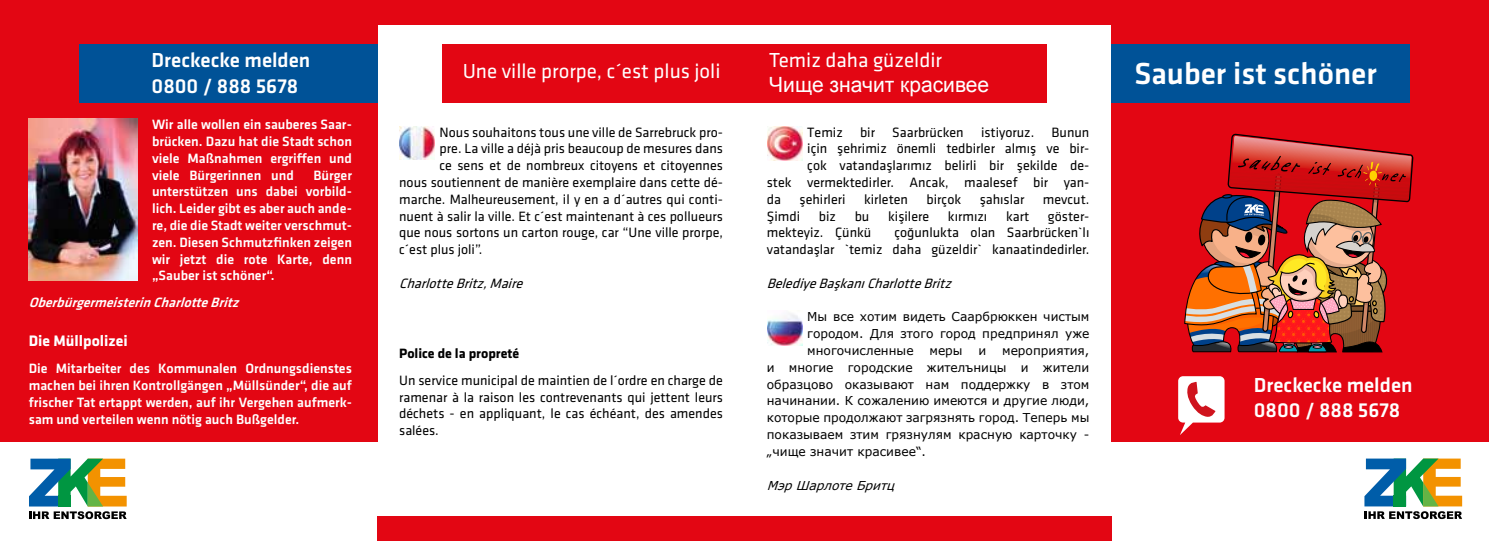
<style>
.page{position:relative;width:1489px;height:541px;background:#fff}
.page>*{position:absolute;margin:0;border:0;box-sizing:border-box;transform-origin:0 0}
.t1{font:500 31.5px "Klavika Basic";color:#fff}
.t2{font:500 21px/25.2px "Klavika Basic";color:#fff}
.t3{font:21px "Klavika Basic";color:#fff}
.t4{font:21px "Arial";color:#fff}
.t5{font:700 15.75px "Klavika Basic";color:#fff}
.t6{font:14px/16.8px "Klavika Basic";color:#000;text-align:justify}
.t7{font:500 14px/16.8px "Klavika Basic";color:#fff;text-align:justify}
.t8{font:italic 14px "Klavika Basic";color:#000}
.t9{font:italic 500 14px "Klavika Basic";color:#fff}
.t10{font:700 14px "Klavika Basic";color:#000}
.t11{font:12.25px/16.8px "Verdana";color:#000;text-align:justify}
.t12{font:italic 12.25px "Verdana";color:#000}
</style>
<div class="page">
<div style="left:1111px;top:0;width:377px;height:441px;background:#e30613"></div>
<svg style="left:1364px;top:458px;width:97px;height:61px"></svg>
<div style="left:1111px;top:45px;width:298px;height:58px;background:#005297"></div>
<img style="left:1184px;top:134px;width:229px;height:219px">
<svg style="left:1178px;top:376px;width:46px;height:59px"></svg>
<div style="left:0;top:0;width:377px;height:441px;background:#e30613"></div>
<svg style="left:29px;top:458px;width:98px;height:61px"></svg>
<div style="left:79px;top:45px;width:298px;height:58px;background:#005297"></div>
<img style="left:29px;top:119px;width:109px;height:161px">
<div style="left:442px;top:45px;width:302px;height:58px;background:#e30613"></div>
<div style="left:744px;top:45px;width:302px;height:58px;background:#e30613"></div>
<div style="left:377px;top:516px;width:734px;height:25px;background:#e30613"></div>
<img style="left:767px;top:126px;width:35px;height:34px">
<img style="left:767px;top:314px;width:35px;height:31px">
<img style="left:400px;top:126px;width:34px;height:34px">
<div style="left:377px;top:0;width:734px;height:25px;background:#e30613"></div>
<h2 class="t2" style="left:151px;top:47px;width:160px">Dreckecke melden<br>0800 / 888 5678</h2>
<p class="t7" style="left:152px;top:116px;width:201px">Wir alle wollen ein sauberes Saar&shy;brücken. Dazu hat die Stadt schon viele Maßnahmen ergriffen und viele Bürgerinnen und</p>
<p class="t7" style="left:152px;top:166px;width:201px;text-indent:161px">Bürger unterstützen uns dabei vorbild&shy;lich. Leider gibt es aber auch ande&shy;re, die die Stadt weiter verschmut&shy;zen. Diesen Schmutzfinken zeigen wir jetzt die rote Karte, denn „Sauber ist schöner“.</p>
<p class="t9" style="left:29px;top:293px;width:216px">OberbürgermeisterinCharlotteBritz</p>
<p class="t5" style="left:29px;top:330px;width:100px">Die Müllpolizei</p>
<p class="t7" style="left:29px;top:360px;width:325px">Die Mitarbeiter des Kommunalen Ordnungsdienstes machen bei ihren Kontrollgängen „Müllsünder“, die auf frischer Tat ertappt werden, auf ihr Vergehen aufmerk&shy;sam und verteilen wenn nötig auch Bußgelder.</p>
<h2 class="t3" style="left:462px;top:57px;width:259px">Une ville prorpe, c´est plus joli</h2>
<p class="t6" style="left:439px;top:123px;width:285px">Nous souhaitons tous une ville de Sarrebruck pro-</p>
<p class="t6" style="left:439px;top:140px;width:285px">pre. La ville a déjà pris beaucoup de mesures dans</p>
<p class="t6" style="left:439px;top:157px;width:285px">ce sens et de nombreux citoyens et citoyennes</p>
<p class="t6" style="left:399px;top:173px;width:325px">nous soutiennent de manière exemplaire dans cette dé-</p>
<p class="t6" style="left:399px;top:190px;width:325px">marche. Malheureusement, il y en a d´autres qui conti-</p>
<p class="t6" style="left:399px;top:207px;width:325px">nuent à salir la ville. Et c´est maintenant à ces pollueurs</p>
<p class="t6" style="left:399px;top:224px;width:325px">que nous sortons un carton rouge, car “Une ville prorpe,</p>
<p class="t6" style="left:399px;top:241px;width:85px">c´est plus joli”.</p>
<p class="t8" style="left:399px;top:274px;width:130px">CharlotteBritz,Maire</p>
<p class="t10" style="left:399px;top:343px;width:122px">Police de la propreté</p>
<p class="t6" style="left:399px;top:371px;width:325px">Un service municipal de maintien de l´ordre en charge de ramenar à la raison les contrevenants qui jettent leurs déchets - en appliquant, le cas échéant, des amendes salées.</p>
<h2 class="t3" style="left:769px;top:46px;width:174px">Temiz daha güzeldir</h2>
<h2 class="t4" style="left:769px;top:71px;width:221px">Чище значит красивее</h2>
<p class="t6" style="left:807px;top:123px;width:284px">Temiz bir Saarbrücken istiyoruz. Bunun</p>
<p class="t6" style="left:807px;top:140px;width:284px">için şehrimiz önemli tedbirler almış ve bir-</p>
<p class="t6" style="left:807px;top:157px;width:284px">çok vatandaşlarımız belirli bir şekilde de-</p>
<p class="t6" style="left:766px;top:173px;width:324px">stek vermektedirler. Ancak, maalesef bir yan-</p>
<p class="t6" style="left:766px;top:190px;width:16px">da</p>
<p class="t6" style="left:799px;top:190px;width:47px">şehirleri</p>
<p class="t6" style="left:864px;top:190px;width:46px">kirleten</p>
<p class="t6" style="left:926px;top:190px;width:36px">birçok</p>
<p class="t6" style="left:979px;top:190px;width:46px">şahıslar</p>
<p class="t6" style="left:1042px;top:190px;width:48px">mevcut.</p>
<p class="t6" style="left:766px;top:207px;width:35px">Şimdi</p>
<p class="t6" style="left:818px;top:207px;width:19px">biz</p>
<p class="t6" style="left:854px;top:207px;width:16px">bu</p>
<p class="t6" style="left:888px;top:207px;width:42px">kişilere</p>
<p class="t6" style="left:947px;top:207px;width:41px">kırmızı</p>
<p class="t6" style="left:1005px;top:207px;width:25px">kart</p>
<p class="t6" style="left:1047px;top:207px;width:43px">göster-</p>
<p class="t6" style="left:766px;top:224px;width:106px">mekteyiz. Çünkü</p>
<p class="t6" style="left:766px;top:224px;width:324px;text-align:right">çoğunlukta olan Saarbrücken`lı<br>vatandaşlar `temiz daha güzeldir` kanaatindedirler.</p>
<p class="t8" style="left:766px;top:274px;width:191px">BelediyeBaşkanıCharlotteBritz</p>
<p class="t11" style="left:807px;top:308px;width:284px">Мы все хотим видеть Саарбрюккен чистым городом. Для зтого город предпринял уже многочисленные</p>
<p class="t11" style="left:766px;top:342px;width:324px;text-indent:235px">мероприятия, и многие городские жителъницы и жители образцово оказывают нам поддержку в зтом начинании. К сожалению имеются и другие люди, которые продолжают загрязнять город. Теперь мы показываем зтим грязнулям красную карточку - „чище значит красивее“.</p>
<p class="t12" style="left:766px;top:477px;width:133px">МэрШарлотеБритц</p>
<p class="t11" style="left:929px;top:342px;width:35px">меры</p>
<p class="t11" style="left:978px;top:342px;width:9px">и</p>
<h1 class="t1" style="left:1134px;top:52px;width:244px">Sauber ist schöner</h1>
<h2 class="t2" style="left:1253px;top:371px;width:160px">Dreckecke melden<br>0800 / 888 5678</h2>
</div>
